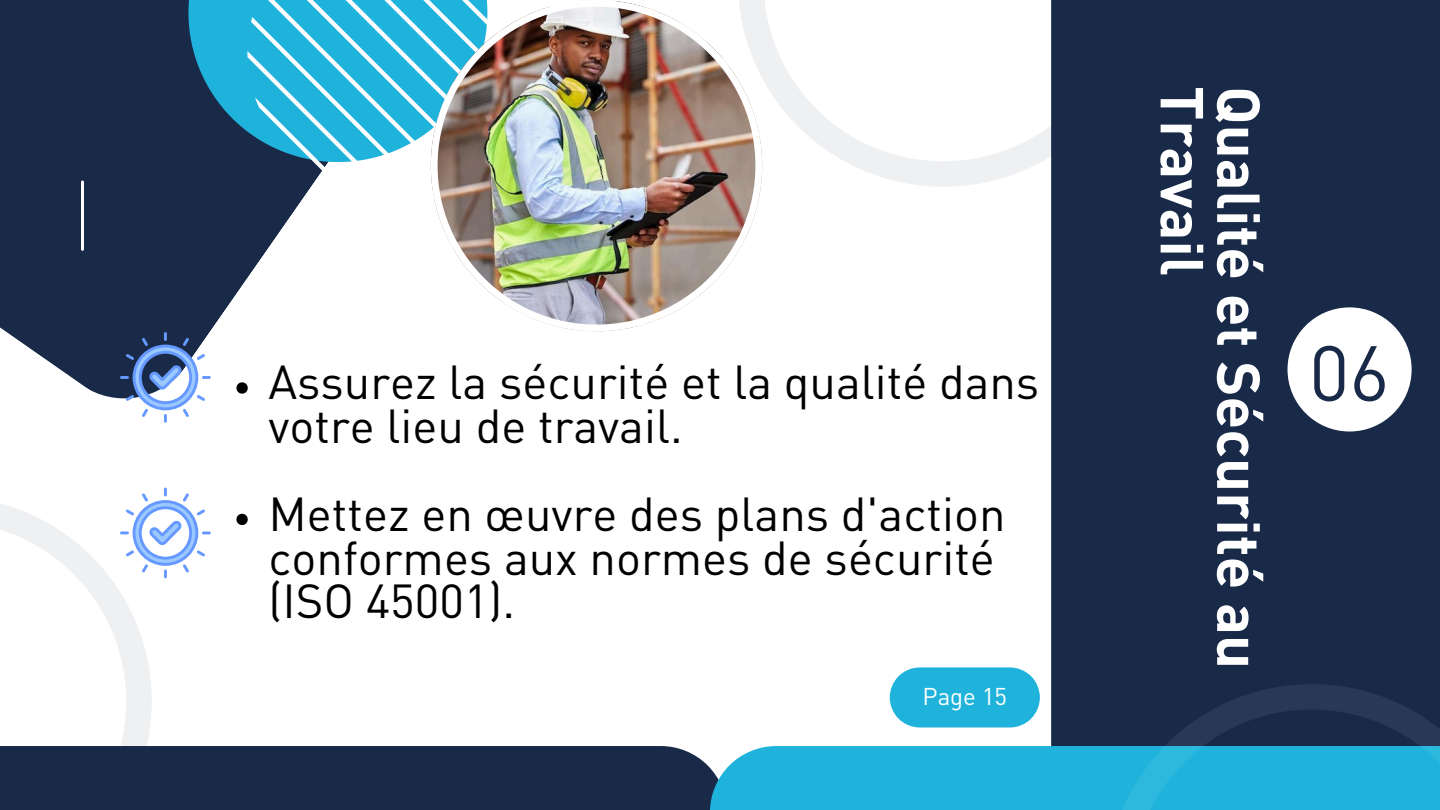
<style>
.page{position:relative;width:1440px;height:810px;background:#fff}
.page>*{position:absolute;margin:0;border:0;box-sizing:border-box;transform-origin:0 0}
.t1{font:77px "DIN Arabic";color:#192a49}
.t2{font:700 59.6px/56.5px "DIN Arabic";color:#fff}
.t3{font:47.1px/43.8px "DIN Arabic";color:#000}
.t4{font:24px "DIN Arabic";color:#fff}
</style>
<div class="page">
<div style="left:1051px;top:0;width:389px;height:810px;background:#192a49"></div>
<svg style="left:0;top:487px;width:167px;height:259px"></svg>
<svg style="left:236px;top:514px;width:12px;height:11px"></svg>
<svg style="left:0;top:0;width:311px;height:399px;fill:#192a49"></svg>
<svg style="left:188px;top:0;width:59px;height:162px;background:#1c799e"></svg>
<svg style="left:247px;top:0;width:184px;height:187px"></svg>
<hr style="left:81px;top:182px;width:3px;height:67px;background:#fff">
<div style="left:0;top:746px;width:727px;height:64px;background:#192a49"></div>
<div style="left:710px;top:746px;width:730px;height:64px;background:#1fb3dc"></div>
<svg style="left:1123px;top:684px;width:317px;height:126px"></svg>
<svg style="left:762px;top:0;width:290px;height:272px"></svg>
<div style="left:1288px;top:307px;width:124px;height:125px;background:#fff;border-radius:50%"></div>
<svg style="left:120px;top:332px;width:91px;height:91px"></svg>
<svg style="left:120px;top:488px;width:91px;height:90px"></svg>
<img style="left:431px;top:0;width:331px;height:331px">
<svg style="left:890px;top:667px;width:150px;height:60px;background:#33b9df"></svg>
<p class="t3" style="left:268px;top:365px;width:772px">Assurez la sécurité et la qualité dans votre lieu de travail.</p>
<p class="t3" style="left:268px;top:496px;width:739px">Mettez en œuvre des plans d'action conformes aux normes de sécurité (ISO 45001).</p>
<p class="t4" style="left:923px;top:687px;width:86px">Page 15</p>
<p class="t2" style="left:1261px;top:86px;width:584px;rotate:90deg">Qualité et Sécurité au<br>Travail</p>
<h1 class="t1" style="left:1309px;top:342px;width:82px">06</h1>
</div>
